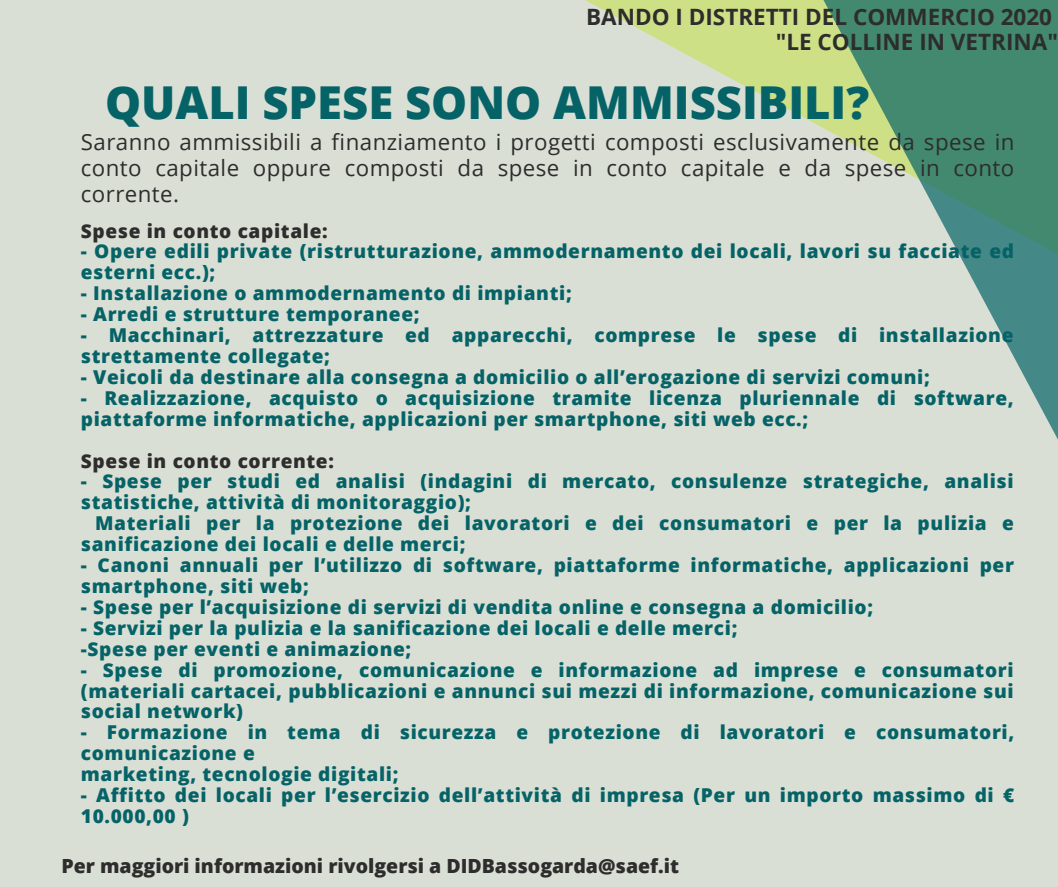
<style>
.page{position:relative;width:1058px;height:887px;background:#fff}
.page>*{position:absolute;margin:0;border:0;box-sizing:border-box;transform-origin:0 0}
.t1{font:800 45.3px "Open Sans";color:#056367}
.t2{font:700 22.5px/24.6px "Open Sans";color:#2e2d2d;text-align:right}
.t3{font:22.2px/26.1px "Open Sans";letter-spacing:.02em;color:#2e2d2d;text-align:justify}
.t4{font:800 19.5px "Open Sans";color:#2e2d2d}
.t5{font:800 19.05px/20.9px "Open Sans";letter-spacing:.035em;color:#056367}
.t6{font:800 19.05px "Open Sans";letter-spacing:.035em;color:#2e2d2d}
</style>
<div class="page">
<div style="left:0;top:0;width:1058px;height:886px;background:#d9dfd5"></div>
<svg style="left:585px;top:0;width:473px;height:440px"></svg>
<p class="t2" style="left:586px;top:4px;width:473px">BANDO I DISTRETTI DEL COMMERCIO 2020 "LE COLLINE IN VETRINA"</p>
<h1 class="t1" style="left:105px;top:71px;width:765px">QUALI SPESE SONO AMMISSIBILI?</h1>
<p class="t3" style="left:81px;top:128px;width:935px">Saranno ammissibili a finanziamento i progetti composti esclusivamente da spese in conto capitale oppure composti da spese in conto capitale e da spese in conto corrente.</p>
<p class="t6" style="left:81px;top:217px;width:248px">Spese in conto capitale:</p>
<p class="t5" style="left:81px;top:240px;width:934px">- Opere edili private (ristrutturazione, ammodernamento dei locali, lavori su facciate ed esterni ecc.);</p>
<p class="t5" style="left:81px;top:282px;width:492px">- Installazione o ammodernamento di impianti;</p>
<p class="t5" style="left:81px;top:303px;width:340px">- Arredi e strutture temporanee;</p>
<p class="t5" style="left:81px;top:324px;width:934px">- Macchinari, attrezzature ed apparecchi, comprese le spese di installazione strettamente collegate;</p>
<p class="t5" style="left:81px;top:366px;width:850px">- Veicoli da destinare alla consegna a domicilio o all’erogazione di servizi comuni;</p>
<p class="t5" style="left:81px;top:387px;width:934px">- Realizzazione, acquisto o acquisizione tramite licenza pluriennale di software, piattaforme informatiche, applicazioni per smartphone, siti web ecc.;</p>
<p class="t6" style="left:81px;top:447px;width:254px">Spese in conto corrente:</p>
<p class="t5" style="left:81px;top:470px;width:934px">- Spese per studi ed analisi (indagini di mercato, consulenze strategiche, analisi statistiche, attività di monitoraggio);</p>
<p class="t5" style="left:81px;top:512px;width:934px;text-indent:14px">Materiali per la protezione dei lavoratori e dei consumatori e per la pulizia e sanificazione dei locali e delle merci;</p>
<p class="t5" style="left:81px;top:554px;width:934px">- Canoni annuali per l’utilizzo di software, piattaforme informatiche, applicazioni per smartphone, siti web;</p>
<p class="t5" style="left:81px;top:596px;width:793px">- Spese per l’acquisizione di servizi di vendita online e consegna a domicilio;</p>
<p class="t5" style="left:81px;top:617px;width:658px">- Servizi per la pulizia e la sanificazione dei locali e delle merci; -Spese per eventi e animazione;</p>
<p class="t5" style="left:81px;top:658px;width:934px;text-align:justify">- Spese di promozione, comunicazione e informazione ad imprese e consumatori (materiali cartacei, pubblicazioni e annunci sui mezzi di informazione, comunicazione sui social network)</p>
<p class="t5" style="left:81px;top:721px;width:935px">- Formazione in tema di sicurezza e protezione di lavoratori e consumatori, comunicazione e<br>marketing, tecnologie digitali;</p>
<p class="t5" style="left:81px;top:784px;width:934px">- Affitto dei locali per l’esercizio dell’attività di impresa (Per un importo massimo di €<br>10.000,00 )</p>
<p class="t4" style="left:61px;top:851px;width:619px">Per maggiori informazioni rivolgersi a DIDBassogarda@saef.it</p>
</div>
